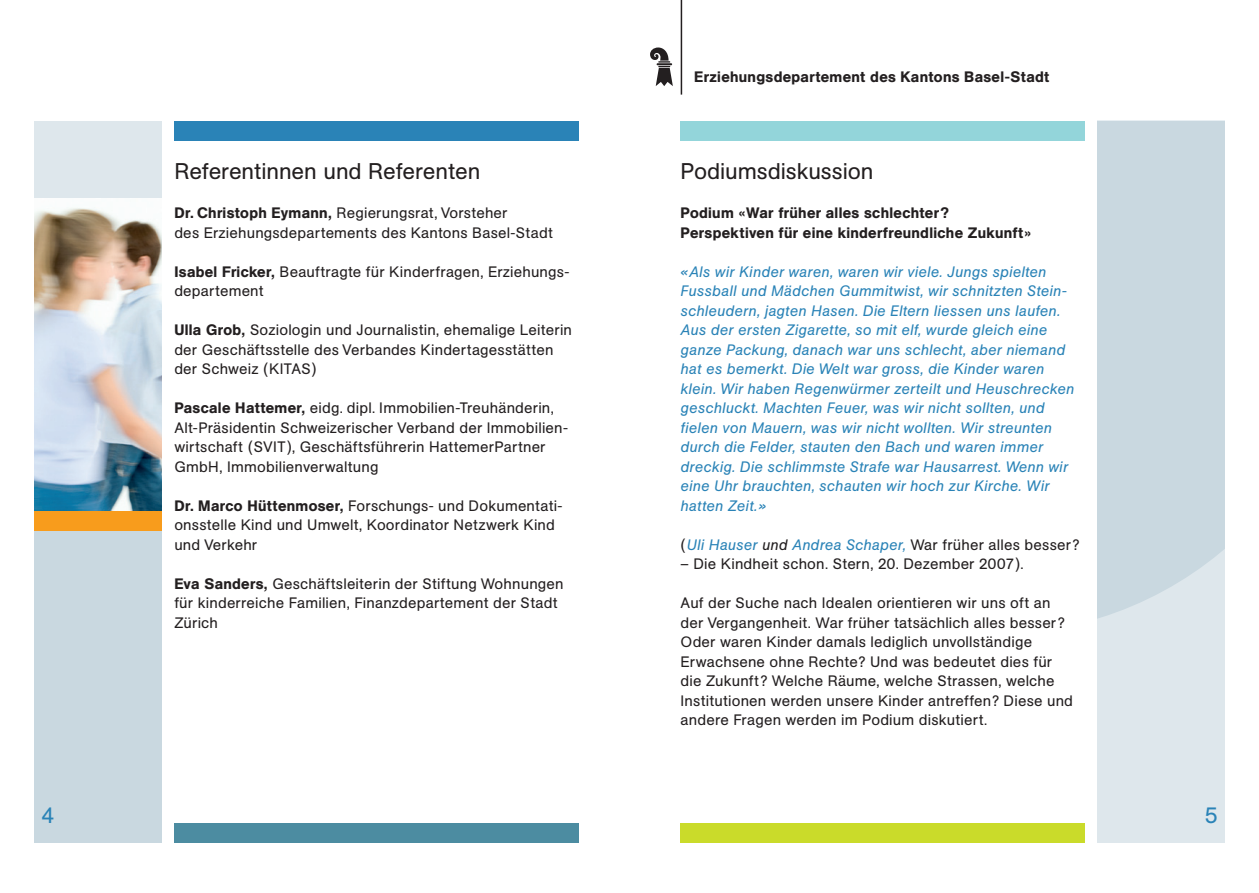
<style>
.page{position:relative;width:1259px;height:893px;background:#fff}
.page>*{position:absolute;margin:0;border:0;box-sizing:border-box;transform-origin:0 0}
.t1{font:22.5px "AG Book Pro";letter-spacing:-.005em;color:#231f20}
.t2{font:22.5px "AG Book Pro";color:#2a83b7}
.t3{font:15px/19.5px "AG Book Pro";letter-spacing:.015em;color:#231f20}
.t4{font:italic 15px/19.5px "AG Book Pro";letter-spacing:.015em;color:#2a83b7}
.t5{font:500 15px/19.5px "AG Book Pro";letter-spacing:.02em;color:#231f20}
.t6{font:500 15px "AG Book BQ";letter-spacing:.02em;color:#231f20}
.s1{font-weight:500}
.s2{font-style:normal;color:#231f20}
.s3{color:#231f20}
</style>
<div class="page">
<svg style="left:650px;top:48px;width:23px;height:38px"></svg>
<hr style="left:680px;top:0;width:2px;height:95px;background:#231f20">
<div style="left:34px;top:121px;width:128px;height:721px;background:#dee7ec"></div>
<div style="left:34px;top:530px;width:128px;height:312px;background:#c9d8e0"></div>
<div style="left:174px;top:121px;width:404px;height:19px;background:#2a83b7"></div>
<div style="left:174px;top:823px;width:404px;height:19px;background:#4c8ca1"></div>
<div style="left:1097px;top:121px;width:128px;height:721px;background:#dee7ec"></div>
<div style="left:1097px;top:121px;width:128px;height:498px;background:#c9d8e0"></div>
<div style="left:680px;top:121px;width:404px;height:19px;background:#93d5da"></div>
<div style="left:680px;top:823px;width:404px;height:19px;background:#cadb2a"></div>
<img style="left:34px;top:199px;width:128px;height:312px">
<div style="left:34px;top:511px;width:128px;height:19px;background:#f89c1c"></div>
<h1 class="t2" style="left:42px;top:800px;width:14px">4</h1>
<h1 class="t1" style="left:174px;top:157px;width:307px">Referentinnen und Referenten</h1>
<p class="t3" style="left:174px;top:203px;width:380px"><span class="s1">Dr. Christoph Eymann,</span> Regierungsrat, Vorsteher<br>des Erziehungsdepartements des Kantons Basel-Stadt</p>
<p class="t3" style="left:174px;top:262px;width:396px"><span class="s1">Isabel Fricker,</span> Beauftragte für Kinderfragen, Erziehungs&shy;departement</p>
<p class="t3" style="left:174px;top:320px;width:399px"><span class="s1">Ulla Grob,</span> Soziologin und Journalistin, ehemalige Leiterin der Geschäftsstelle des Verbandes Kindertagesstätten der Schweiz (KITAS)</p>
<p class="t3" style="left:174px;top:398px;width:395px"><span class="s1">Pascale Hattemer,</span> eidg. dipl. Immobilien-Treuhänderin, Alt-Präsidentin Schweizerischer Verband der Immobilien&shy;wirtschaft (SVIT), Geschäftsführerin HattemerPartner GmbH, Immobilienverwaltung</p>
<p class="t3" style="left:174px;top:496px;width:389px"><span class="s1">Dr. Marco Hüttenmoser,</span> Forschungs- und Dokumentati&shy;onsstelle Kind und Umwelt, Koordinator Netzwerk Kind und Verkehr</p>
<p class="t3" style="left:174px;top:574px;width:391px"><span class="s1">Eva Sanders,</span> Geschäftsleiterin der Stiftung Wohnungen für kinderreiche Familien, Finanzdepartement der Stadt<br>Zürich</p>
<p class="t6" style="left:694px;top:68px;width:357px">Erziehungsdepartement des Kantons Basel-Stadt</p>
<h1 class="t1" style="left:680px;top:157px;width:194px">Podiumsdiskussion</h1>
<p class="t5" style="left:680px;top:203px;width:352px">Podium «War früher alles schlechter?<br>Perspektiven für eine kinderfreundliche Zukunft»</p>
<p class="t4" style="left:680px;top:262px;width:395px">«Als wir Kinder waren, waren wir viele. Jungs spielten Fussball und Mädchen Gummitwist, wir schnitzten Stein&shy;schleudern, jagten Hasen. Die Eltern liessen uns laufen.<br>Aus der ersten Zigarette, so mit elf, wurde gleich eine ganze Packung, danach war uns schlecht, aber niemand hat es bemerkt. Die Welt war gross, die Kinder waren klein. Wir haben Regenwürmer zerteilt und Heuschrecken geschluckt. Machten Feuer, was wir nicht sollten, und fielen von Mauern, was wir nicht wollten. Wir streunten durch die Felder, stauten den Bach und waren immer dreckig. Die schlimmste Strafe war Hausarrest. Wenn wir eine Uhr brauchten, schauten wir hoch zur Kirche. Wir hatten Zeit.»</p>
<p class="t4" style="left:680px;top:535px;width:400px"><span class="s2">(</span>Uli Hauser <span class="s3">und</span> Andrea Schaper, <span class="s2">War früher alles besser?</span></p>
<p class="t3" style="left:680px;top:554px;width:344px">– Die Kindheit schon. Stern, 20. Dezember 2007).</p>
<p class="t3" style="left:680px;top:593px;width:394px">Auf der Suche nach Idealen orientieren wir uns oft an der Vergangenheit. War früher tatsächlich alles besser?<br>Oder waren Kinder damals lediglich unvollständige Erwachsene ohne Rechte? Und was bedeutet dies für die Zukunft? Welche Räume, welche Strassen, welche Institutionen werden unsere Kinder antreffen? Diese und andere Fragen werden im Podium diskutiert.</p>
<h1 class="t2" style="left:1204px;top:800px;width:14px">5</h1>
</div>
